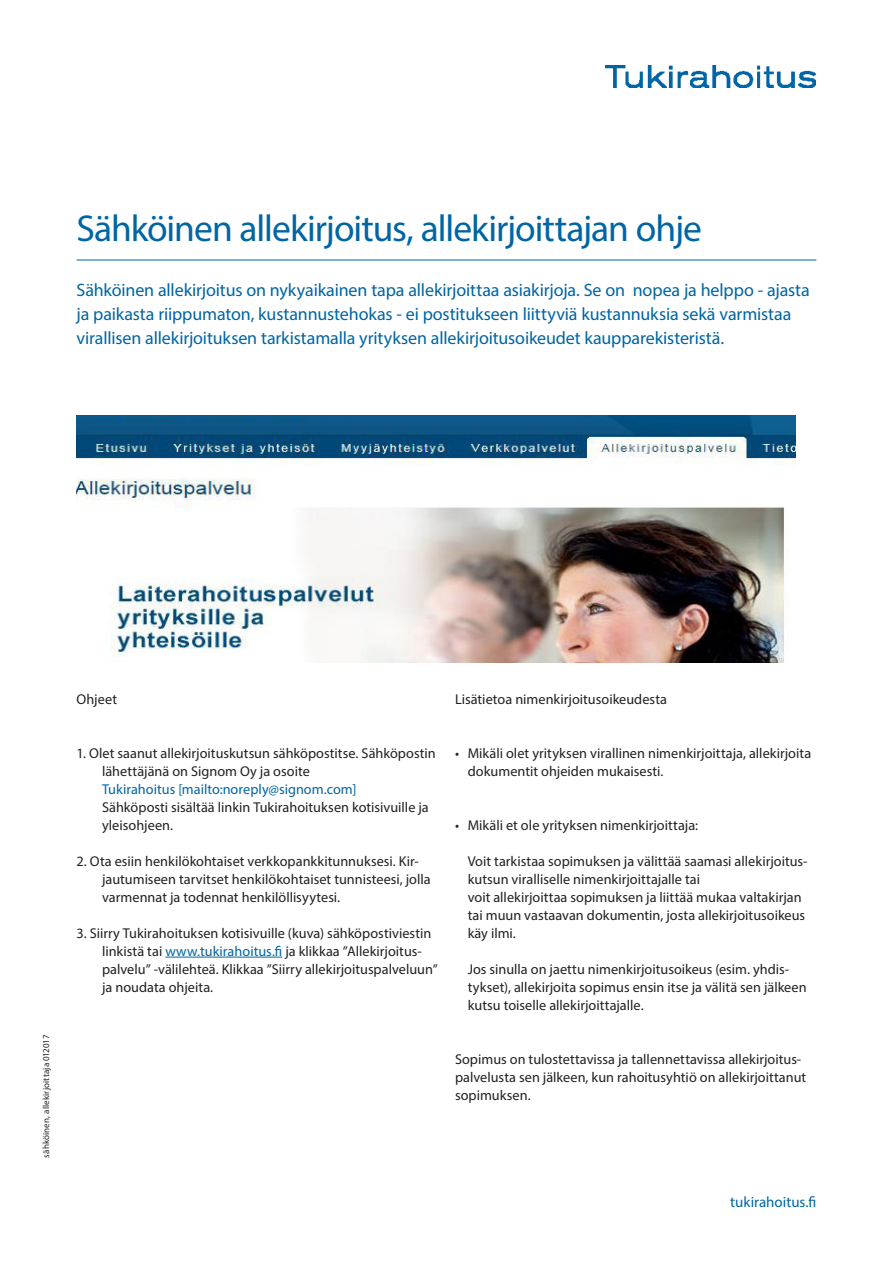
<style>
.page{position:relative;width:893px;height:1263px;background:#fff}
.page>*{position:absolute;margin:0;border:0;box-sizing:border-box;transform-origin:0 0}
.Heading_001{font:37.5px "Myriad Pro";letter-spacing:-.03em;color:#0065a4}
.Introduction_002{font:18px/24px "Myriad Pro";letter-spacing:-.01em;color:#0065a4}
.URL_008{font:15px "Myriad Pro";color:#0065a4}
.Body_text_003{font:14.25px/18px "Myriad Pro";color:#231f20}
.Body_text_Tabs_for_n{font:14.25px/18px "Myriad Pro";color:#231f20}
.Subhead_1_Bold_003{font:14.25px "Myriad Pro";letter-spacing:.005em;color:#231f20}
.Production_code_009{font:9px "Myriad Pro";letter-spacing:.015em;color:#231f20}
.s1{color:#0065a4}
</style>
<div class="page">
<hr style="left:77px;top:260px;width:739px;height:1px;background:#0065a4">
<hr style="left:165px;top:957px;width:117px;height:1px;background:#0065a4">
<img style="left:77px;top:416px;width:719px;height:246px">
<img style="left:606px;top:66px;width:209px;height:21px">
<p class="Heading_001" style="left:77px;top:205px;width:627px">Sähköinen allekirjoitus, allekirjoittajan ohje</p>
<p class="Introduction_002" style="left:77px;top:277px;width:735px">Sähköinen allekirjoitus on nykyaikainen tapa allekirjoittaa asiakirjoja. Se on nopea ja helppo - ajasta ja paikasta riippumaton, kustannustehokas - ei postitukseen liittyviä kustannuksia sekä varmistaa virallisen allekirjoituksen tarkistamalla yrityksen allekirjoitusoikeudet kaupparekisteristä.</p>
<p class="Production_code_009" style="left:41px;top:1158px;width:124px;rotate:-90deg">sähköinen, allekirjoittaja 012017</p>
<p class="Subhead_1_Bold_003" style="left:77px;top:690px;width:42px">Ohjeet</p>
<p class="Body_text_Tabs_for_n" style="left:102px;top:744px;width:335px;text-indent:-26px">1. Olet saanut allekirjoituskutsun sähköpostitse. Sähköpostin lähettäjänä on Signom Oy ja osoite<br><span class="s1">Tukirahoitus [mailto:noreply@signom.com]<br></span>Sähköposti sisältää linkin Tukirahoituksen kotisivuille ja yleisohjeen.</p>
<p class="Body_text_Tabs_for_n" style="left:102px;top:852px;width:330px;text-indent:-26px">2. Ota esiin henkilökohtaiset verkkopankkitunnuksesi. Kir&shy;jautumiseen tarvitset henkilökohtaiset tunnisteesi, jolla varmennat ja todennat henkilöllisyytesi.</p>
<p class="Body_text_Tabs_for_n" style="left:102px;top:924px;width:337px;text-indent:-26px">3. Siirry Tukirahoituksen kotisivuille (kuva) sähköpostiviestin linkistä tai <span class="s1">www.tukirahoitus.fi</span> ja klikkaa ”Allekirjoitus&shy;palvelu” -välilehteä. Klikkaa ”Siirry allekirjoituspalveluun” ja noudata ohjeita.</p>
<p class="Body_text_Tabs_for_n" style="left:455px;top:690px;width:214px">Lisätietoa nimenkirjoitusoikeudesta</p>
<p class="Body_text_003" style="left:468px;top:744px;width:345px;text-indent:-13px">• Mikäli olet yrityksen virallinen nimenkirjoittaja, allekirjoita dokumentit ohjeiden mukaisesti.</p>
<p class="Body_text_003" style="left:455px;top:816px;width:245px">• Mikäli et ole yrityksen nimenkirjoittaja:</p>
<p class="Body_text_003" style="left:468px;top:852px;width:341px">Voit tarkistaa sopimuksen ja välittää saamasi allekirjoitus&shy;kutsun viralliselle nimenkirjoittajalle tai<br>voit allekirjoittaa sopimuksen ja liittää mukaa valtakirjan tai muun vastaavan dokumentin, josta allekirjoitusoikeus käy ilmi.</p>
<p class="Body_text_003" style="left:468px;top:960px;width:340px">Jos sinulla on jaettu nimenkirjoitusoikeus (esim. yhdis&shy;tykset), allekirjoita sopimus ensin itse ja välitä sen jälkeen kutsu toiselle allekirjoittajalle.</p>
<p class="Body_text_003" style="left:455px;top:1050px;width:353px">Sopimus on tulostettavissa ja tallennettavissa allekirjoitus&shy;palvelusta sen jälkeen, kun rahoitusyhtiö on allekirjoittanut sopimuksen.</p>
<p class="URL_008" style="left:730px;top:1193px;width:88px">tukirahoitus.fi</p>
</div>
